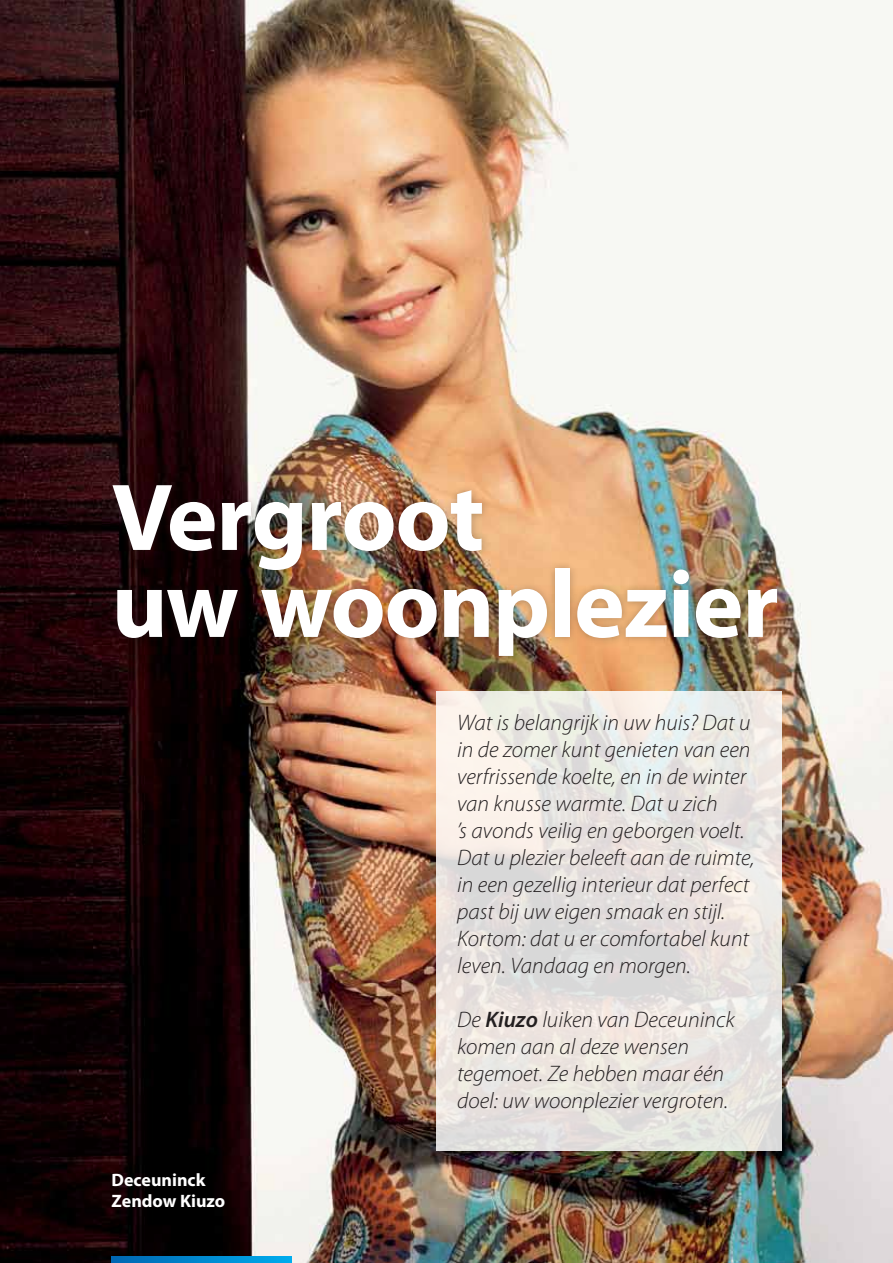
<style>
.page{position:relative;width:893px;height:1263px;background:#fff}
.page>*{position:absolute;margin:0;border:0;box-sizing:border-box;transform-origin:0 0}
.t1{font:700 96px/87px "Myriad Pro";letter-spacing:-.015em;color:#fff}
.t2{font:italic 300 22.5px/27px "Myriad Pro";color:#231f20}
.t3{font:700 18px/21.6px "Myriad Pro";color:#fff}
.s1{font-weight:600}
</style>
<div class="page">
<img style="left:0;top:0;width:893px;height:1263px">
<svg style="left:112px;top:1256px;width:179px;height:7px"></svg>
<div style="left:105px;top:477px;width:680px;height:187px;background:#231f20;opacity:.3"></div>
<svg style="left:436px;top:692px;width:345px;height:459px;background:#e9e4e1"></svg>
<h1 class="t1" style="left:112px;top:471px;width:669px">Vergroot<br>uw woonplezier</h1>
<p class="t3" style="left:112px;top:1168px;width:115px">Deceuninck<br>Zendow Kiuzo</p>
<p class="t2" style="left:457px;top:708px;width:299px">Wat is belangrijk in uw huis? Dat u in de zomer kunt genieten van een verfrissende koelte, en in de winter van knusse warmte. Dat u zich<br>’s avonds veilig en geborgen voelt.<br>Dat u plezier beleeft aan de ruimte, in een gezellig interieur dat perfect past bij uw eigen smaak en stijl.<br>Kortom: dat u er comfortabel kunt leven. Vandaag en morgen.</p>
<p class="t2" style="left:457px;top:1005px;width:279px">De <span class="s1">Kiuzo</span> luiken van Deceuninck komen aan al deze wensen tegemoet. Ze hebben maar één doel: uw woonplezier vergroten.</p>
</div>
